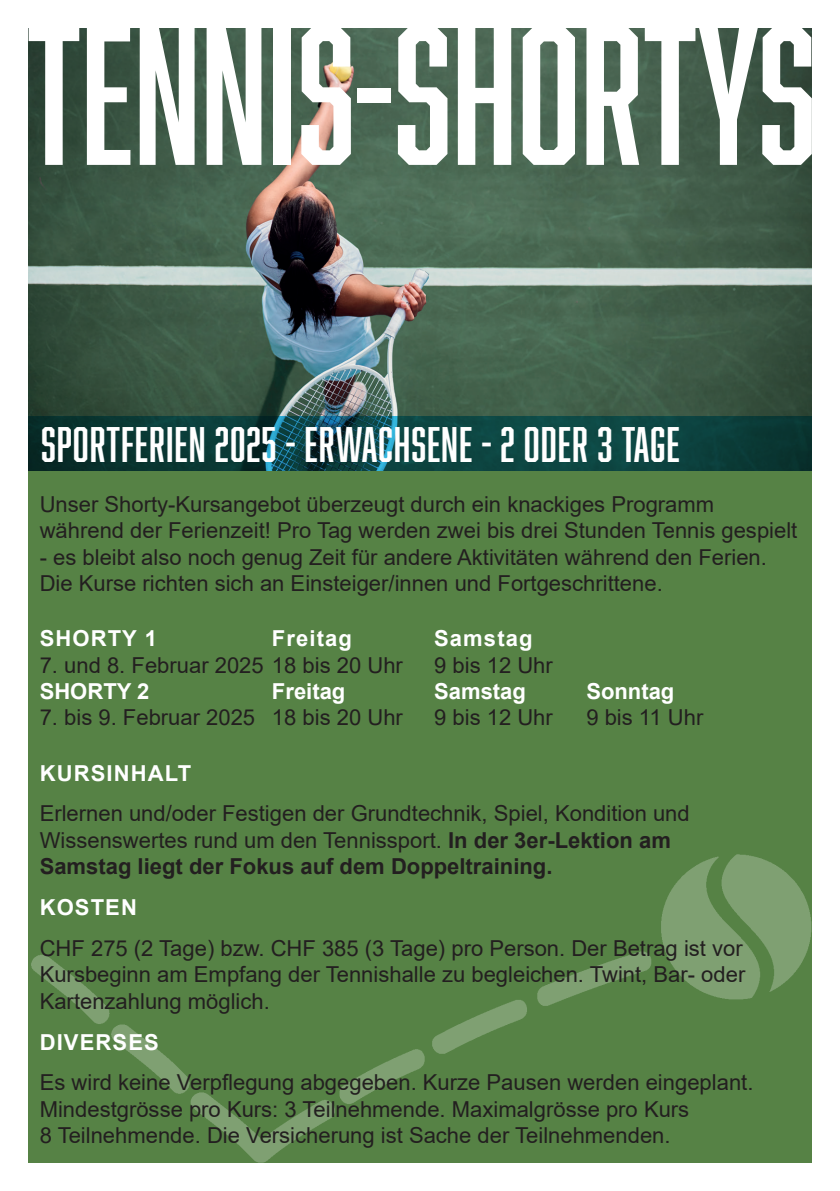
<style>
.page{position:relative;width:840px;height:1191px;background:#fff}
.page>*{position:absolute;margin:0;border:0;box-sizing:border-box;transform-origin:0 0}
.t1{font:182px "Abolition";color:#fff}
.t2{font:46px "Abolition";letter-spacing:.02em;color:#fff}
.t3{font:22px/26.4px "Arial";color:#231f20}
.t4{font:700 22px "Arial";letter-spacing:.05em;color:#fff}
.t5{font:700 22px "Arial";color:#fff}
.s1{font-weight:700}
</style>
<div class="page">
<div style="left:28px;top:459px;width:783px;height:703px;background:#568245"></div>
<img style="left:28px;top:28px;width:783px;height:388px">
<img style="left:28px;top:758px;width:784px;height:405px">
<svg style="left:28px;top:416px;width:783px;height:55px;background:#0b3f3e"></svg>
<h1 class="t1" style="left:27px;top:-10px;width:790px">TENNIS-SHORTYS</h1>
<h2 class="t2" style="left:41px;top:418px;width:640px">SPORTFERIEN 2025 - ERWACHSENE - 2 ODER 3 TAGE</h2>
<p class="t3" style="left:40px;top:490px;width:758px">Unser Shorty-Kursangebot überzeugt durch ein knackiges Programm während der Ferienzeit! Pro Tag werden zwei bis drei Stunden Tennis gespielt</p>
<p class="t3" style="left:40px;top:543px;width:728px">- es bleibt also noch genug Zeit für andere Aktivitäten während den Ferien.<br>Die Kurse richten sich an Einsteiger/innen und Fortgeschrittene.</p>
<p class="t4" style="left:40px;top:623px;width:119px">SHORTY 1</p>
<p class="t4" style="left:272px;top:623px;width:81px">Freitag</p>
<p class="t4" style="left:434px;top:623px;width:100px">Samstag</p>
<p class="t3" style="left:40px;top:651px;width:364px">7. und 8. Februar 2025 18 bis 20 Uhr</p>
<p class="t3" style="left:434px;top:651px;width:120px">9 bis 12 Uhr</p>
<p class="t4" style="left:40px;top:675px;width:111px">SHORTY 2</p>
<p class="t5" style="left:272px;top:675px;width:75px">Freitag</p>
<p class="t5" style="left:434px;top:675px;width:93px">Samstag</p>
<p class="t5" style="left:586px;top:675px;width:89px">Sonntag</p>
<p class="t3" style="left:40px;top:704px;width:364px">7. bis 9. Februar 2025 18 bis 20 Uhr</p>
<p class="t3" style="left:434px;top:704px;width:120px">9 bis 12 Uhr</p>
<p class="t3" style="left:586px;top:704px;width:118px">9 bis 11 Uhr</p>
<p class="t4" style="left:40px;top:757px;width:153px">KURSINHALT</p>
<p class="t3" style="left:40px;top:800px;width:651px">Erlernen und/oder Festigen der Grundtechnik, Spiel, Kondition und<br>Wissenswertes rund um den Tennissport. <span class="s1">In der 3er-Lektion am<br>Samstag liegt der Fokus auf dem Doppeltraining.</span></p>
<p class="t4" style="left:40px;top:891px;width:99px">KOSTEN</p>
<p class="t3" style="left:40px;top:934px;width:706px;text-align:justify">CHF 275 (2 Tage) bzw. CHF 385 (3 Tage) pro Person. Der Betrag ist vor Kursbeginn am Empfang der Tennishalle zu begleichen. Twint, Bar- oder Kartenzahlung möglich.</p>
<p class="t4" style="left:40px;top:1026px;width:120px">DIVERSES</p>
<p class="t3" style="left:40px;top:1069px;width:714px">Es wird keine Verpflegung abgegeben. Kurze Pausen werden eingeplant.<br>Mindestgrösse pro Kurs: 3 Teilnehmende. Maximalgrösse pro Kurs<br>8 Teilnehmende. Die Versicherung ist Sache der Teilnehmenden.</p>
</div>
